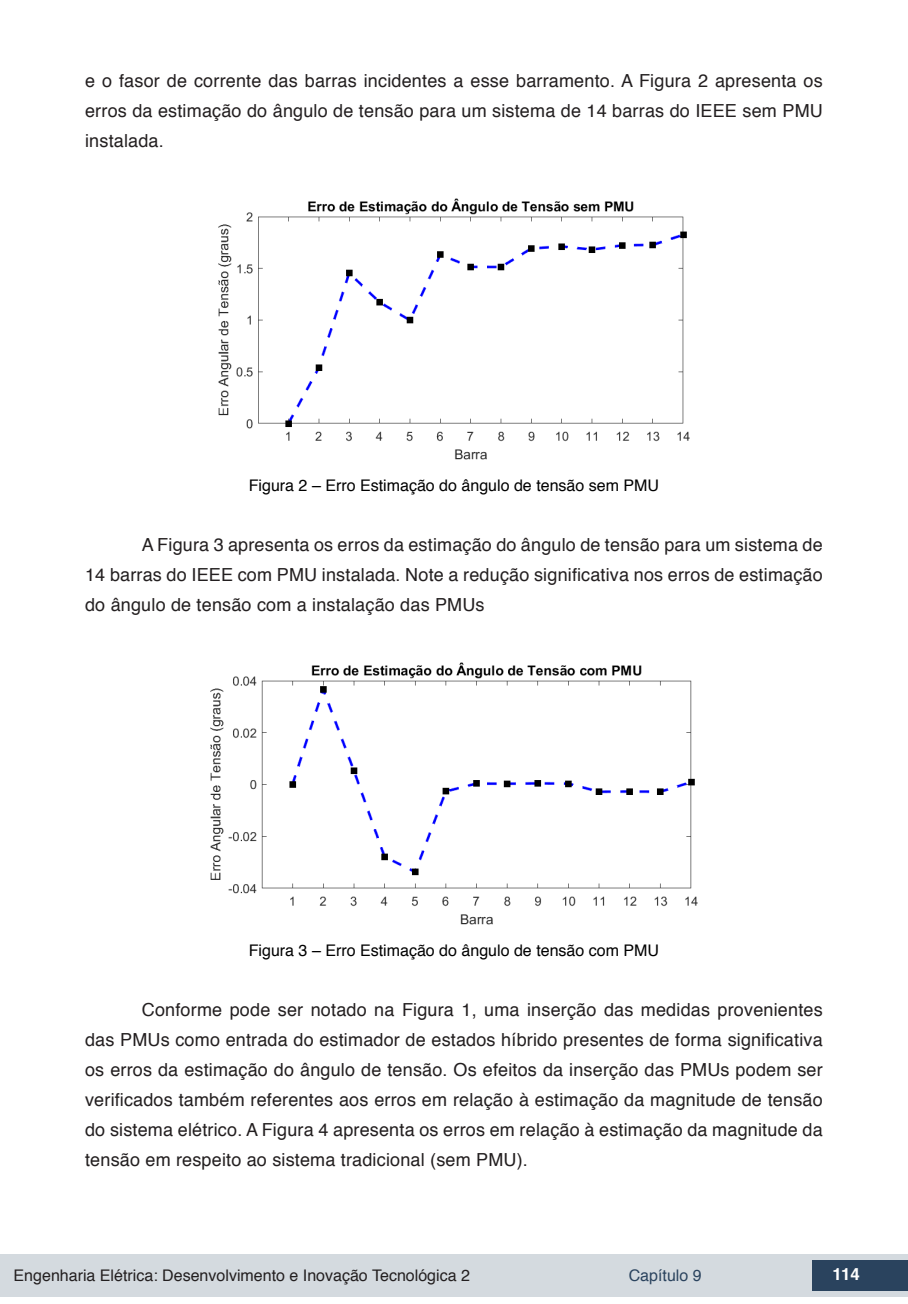
<style>
.page{position:relative;width:908px;height:1304px;background:#fff}
.page>*{position:absolute;margin:0;border:0;box-sizing:border-box;transform-origin:0 0}
.txt{font:18px/30px "Helvetica";letter-spacing:.01em;color:#231f20;text-align:justify}
.t1{font:700 16.8px "Helvetica";color:#fff}
.imagens_graf_tab{font:16px "Helvetica";color:#000}
.t2{font:16px "Helvetica";color:#231f20}
.t3{font:16px "Helvetica";color:#2a435e}
</style>
<div class="page">
<div style="left:0;top:1254px;width:906px;height:43px;background:#d4dadf"></div>
<div style="left:812px;top:1261px;width:95px;height:30px;background:#2a435e"></div>
<img style="left:218px;top:198px;width:472px;height:262px">
<img style="left:210px;top:662px;width:488px;height:263px">
<p class="txt" style="left:85px;top:66px;width:739px">e o fasor de corrente das barras incidentes a esse barramento. A Figura 2 apresenta os erros da estimação do ângulo de tensão para um sistema de 14 barras do IEEE sem PMU instalada.</p>
<p class="imagens_graf_tab" style="left:249px;top:473px;width:411px">Figura 2 – Erro Estimação do ângulo de tensão sem PMU</p>
<p class="txt" style="left:85px;top:530px;width:738px;text-indent:57px">A Figura 3 apresenta os erros da estimação do ângulo de tensão para um sistema de 14 barras do IEEE com PMU instalada. Note a redução significativa nos erros de estimação do ângulo de tensão com a instalação das PMUs</p>
<p class="imagens_graf_tab" style="left:249px;top:938px;width:411px">Figura 3 – Erro Estimação do ângulo de tensão com PMU</p>
<p class="txt" style="left:85px;top:995px;width:738px;text-indent:57px">Conforme pode ser notado na Figura 1, uma inserção das medidas provenientes das PMUs como entrada do estimador de estados híbrido presentes de forma significativa os erros da estimação do ângulo de tensão. Os efeitos da inserção das PMUs podem ser verificados também referentes aos erros em relação à estimação da magnitude de tensão do sistema elétrico. A Figura 4 apresenta os erros em relação à estimação da magnitude da tensão em respeito ao sistema tradicional (sem PMU).</p>
<p class="t2" style="left:14px;top:1263px;width:457px">Engenharia Elétrica: Desenvolvimento e Inovação Tecnológica 2</p>
<p class="t3" style="left:628px;top:1263px;width:74px">Capítulo 9</p>
<p class="t1" style="left:832px;top:1261px;width:29px">114</p>
</div>
